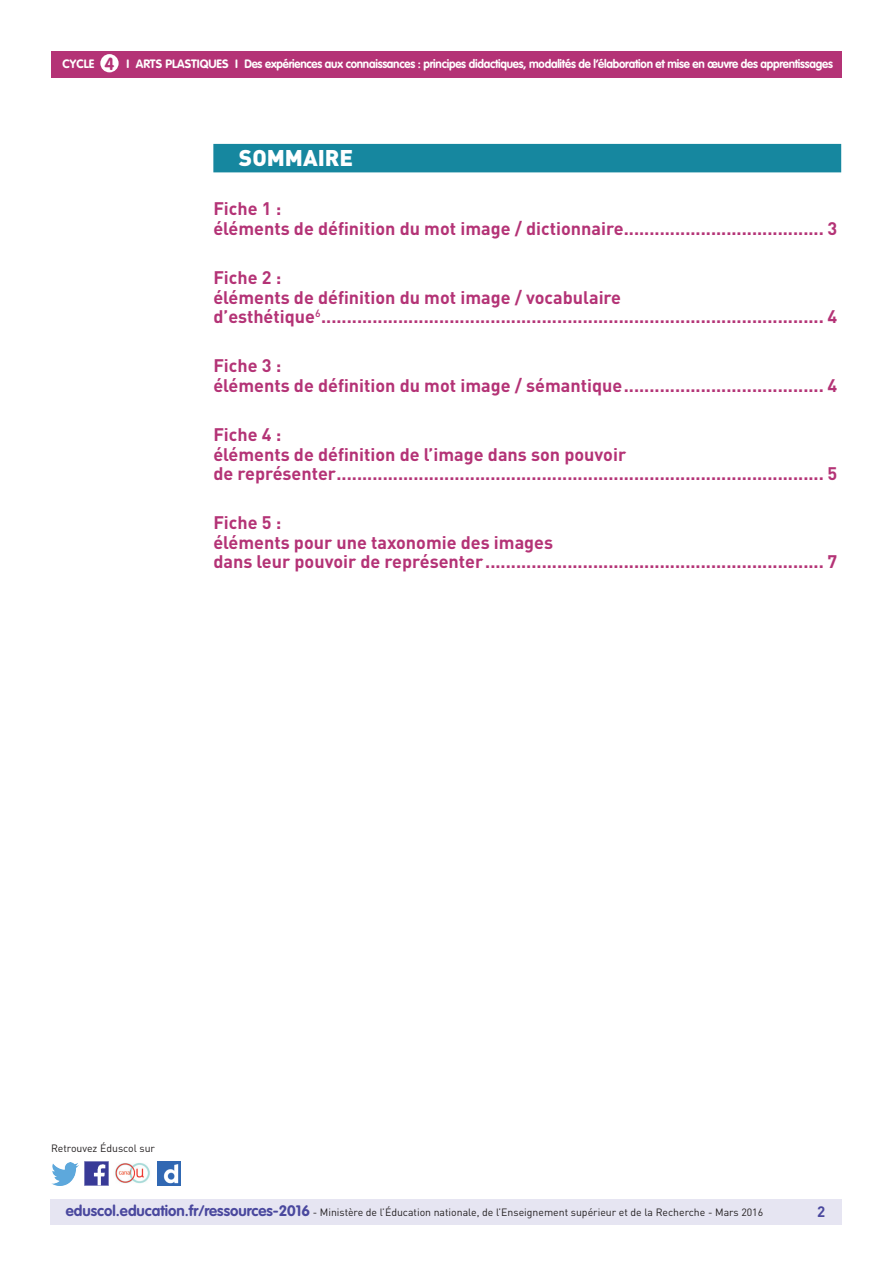
<style>
.page{position:relative;width:893px;height:1263px;background:#fff}
.page>*{position:absolute;margin:0;border:0;box-sizing:border-box;transform-origin:0 0}
.t1{font:900 22.5px "DIN Pro";color:#fff}
.t2{font:700 18px/19.5px "DIN Pro";color:#b43376}
.t3{font:700 15px "DIN Pro";color:#4a489e}
.t4{font:700 12px "VAG Rounded Std";letter-spacing:-.02em;color:#fff}
.t5{font:10.5px "DIN Pro";color:#231f20}
.s1{font-size:17.25px;color:#b43376}
.s2{font-family:"VAG Rounded Std";font-weight:700;font-size:15px;color:#4a489e}
</style>
<div class="page">
<div style="left:50px;top:1199px;width:791px;height:26px;background:#e6e5f2"></div>
<div style="left:51px;top:51px;width:791px;height:27px;background:#b43376"></div>
<div style="left:100px;top:54px;width:19px;height:18px;background:#fff;border-radius:50%"></div>
<img style="left:85px;top:1162px;width:23px;height:23px">
<img style="left:51px;top:1163px;width:28px;height:22px">
<img style="left:158px;top:1162px;width:22px;height:23px">
<img style="left:115px;top:1163px;width:35px;height:21px">
<div style="left:213px;top:144px;width:628px;height:28px;background:#16879f"></div>
<p class="t4" style="left:63px;top:57px;width:772px">CYCLE <span class="s1">4</span> I Arts plastiques I Des expériences aux connaissances : principes didactiques, modalités de l’élaboration et mise en œuvre des apprentissages</p>
<p class="t1" style="left:239px;top:143px;width:116px">SOMMAIRE</p>
<p class="t2" style="left:213px;top:198px;width:626px">Fiche 1 :<br>éléments de définition du mot image / dictionnaire....................................... 3</p>
<p class="t2" style="left:213px;top:267px;width:626px">Fiche 2 :<br>éléments de définition du mot image / vocabulaire d’esthétique<sup>6</sup>.................................................................................................. 4</p>
<p class="t2" style="left:213px;top:355px;width:626px">Fiche 3 :<br>éléments de définition du mot image / sémantique....................................... 4</p>
<p class="t2" style="left:213px;top:424px;width:626px">Fiche 4 :<br>éléments de définition de l’image dans son pouvoir<br>de représenter............................................................................................... 5</p>
<p class="t2" style="left:213px;top:512px;width:625px">Fiche 5 :<br>éléments pour une taxonomie des images<br>dans leur pouvoir de représenter.................................................................. 7</p>
<p class="t5" style="left:51px;top:1141px;width:106px">Retrouvez Éduscol sur</p>
<p class="t5" style="left:66px;top:1205px;width:699px"><span class="s2">eduscol.education.fr/ressources-2016</span> - Ministère de l’Éducation nationale, de l’Enseignement supérieur et de la Recherche - Mars 2016</p>
<p class="t3" style="left:817px;top:1201px;width:10px">2</p>
</div>
